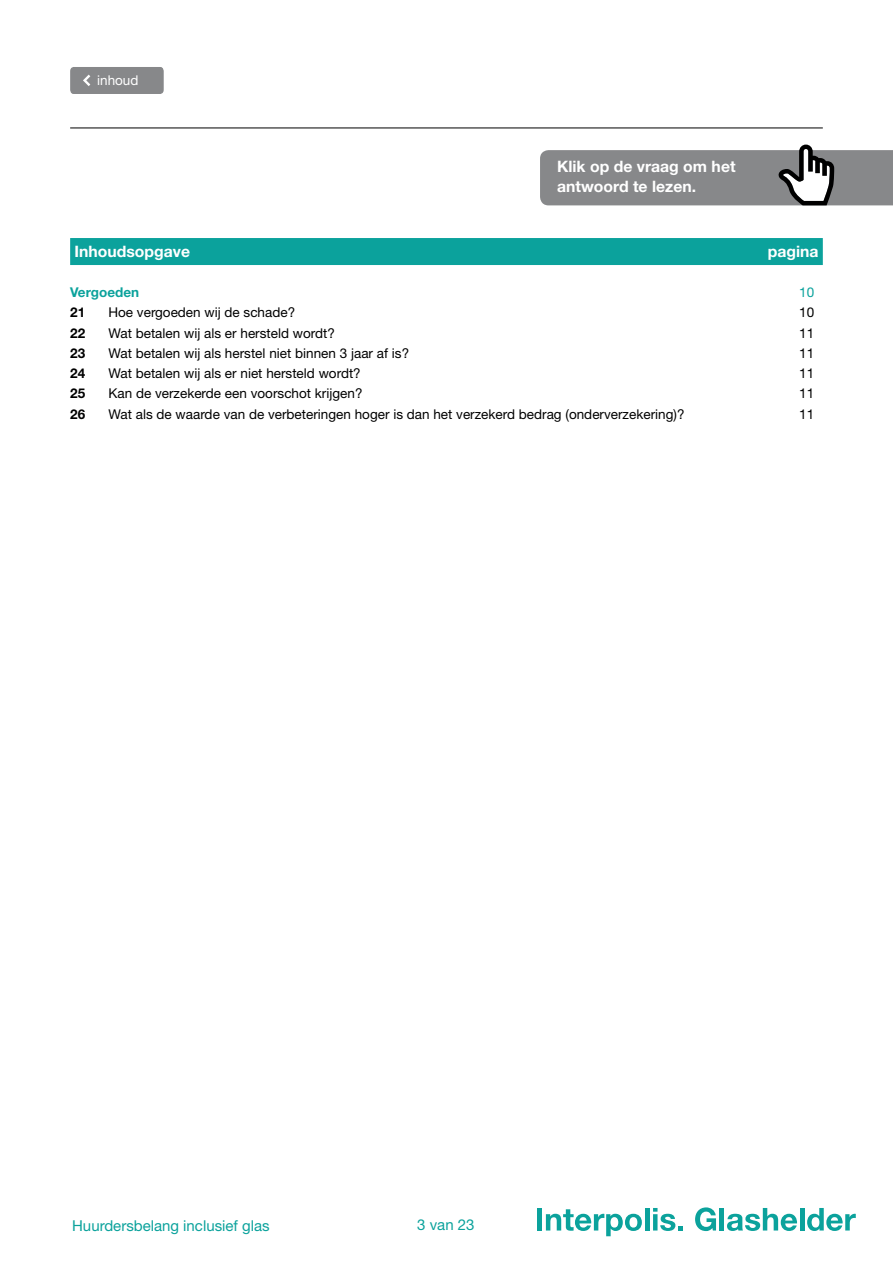
<style>
.page{position:relative;width:893px;height:1263px;background:#fff}
.page>*{position:absolute;margin:0;border:0;box-sizing:border-box;transform-origin:0 0}
.t1{font:700 15.75px/20.2px "Helvetica Neue LT Std";color:#fff}
.t2{font:15px "Helvetica Neue LT Std";color:#0ba29c}
.t3{font:13.5px "Helvetica Neue LT Std";color:#000}
.t4{font:700 13.5px "Helvetica Neue LT Std";color:#000}
.t5{font:700 13.5px "Helvetica Neue LT Std";color:#0ba29c}
.t6{font:13.5px "Helvetica Neue LT Std";color:#fff}
.t7{font:13.5px "Helvetica Neue LT Std";color:#0ba29c}
</style>
<div class="page">
<hr style="left:70px;top:128px;width:753px;height:1px;background:#000">
<div style="left:537px;top:1208px;width:5px;height:22px;background:#0ba29c"></div>
<svg style="left:546px;top:1209px;width:96px;height:27px"></svg>
<hr style="left:645px;top:1208px;width:4px;height:22px;background:#0ba29c">
<svg style="left:653px;top:1208px;width:30px;height:23px"></svg>
<svg style="left:695px;top:1207px;width:21px;height:24px"></svg>
<hr style="left:720px;top:1208px;width:4px;height:22px;background:#0ba29c">
<svg style="left:727px;top:1208px;width:70px;height:23px"></svg>
<hr style="left:800px;top:1208px;width:4px;height:22px;background:#0ba29c">
<svg style="left:807px;top:1208px;width:49px;height:23px"></svg>
<div style="left:70px;top:67px;width:94px;height:27px;background:#87888a"></div>
<svg style="left:540px;top:145px;width:353px;height:60px;background:#909193"></svg>
<div style="left:70px;top:238px;width:753px;height:27px;background:#0ba29c"></div>
<p class="t6" style="left:97px;top:72px;width:43px">inhoud</p>
<p class="t1" style="left:557px;top:156px;width:180px">Klik op de vraag om het antwoord te lezen.</p>
<p class="t1" style="left:74px;top:240px;width:117px">Inhoudsopgave</p>
<p class="t1" style="left:768px;top:240px;width:52px">pagina</p>
<p class="t5" style="left:70px;top:284px;width:71px">Vergoeden</p>
<p class="t7" style="left:799px;top:284px;width:17px">10</p>
<p class="t4" style="left:70px;top:304px;width:17px">21</p>
<p class="t3" style="left:108px;top:304px;width:188px">Hoe vergoeden wij de schade?</p>
<p class="t3" style="left:799px;top:304px;width:17px">10</p>
<p class="t4" style="left:70px;top:324px;width:17px">22</p>
<p class="t3" style="left:108px;top:325px;width:228px">Wat betalen wij als er hersteld wordt?</p>
<p class="t3" style="left:799px;top:325px;width:17px">11</p>
<p class="t4" style="left:70px;top:345px;width:17px">23</p>
<p class="t3" style="left:108px;top:345px;width:302px">Wat betalen wij als herstel niet binnen 3 jaar af is?</p>
<p class="t3" style="left:799px;top:345px;width:17px">11</p>
<p class="t4" style="left:70px;top:365px;width:17px">24</p>
<p class="t3" style="left:108px;top:365px;width:254px">Wat betalen wij als er niet hersteld wordt?</p>
<p class="t3" style="left:799px;top:365px;width:17px">11</p>
<p class="t4" style="left:70px;top:385px;width:17px">25</p>
<p class="t3" style="left:108px;top:385px;width:256px">Kan de verzekerde een voorschot krijgen?</p>
<p class="t3" style="left:799px;top:385px;width:17px">11</p>
<p class="t4" style="left:70px;top:405px;width:17px">26</p>
<p class="t3" style="left:108px;top:406px;width:578px">Wat als de waarde van de verbeteringen hoger is dan het verzekerd bedrag (onderverzekering)?</p>
<p class="t3" style="left:799px;top:406px;width:17px">11</p>
<p class="t2" style="left:72px;top:1216px;width:199px">Huurdersbelang inclusief glas</p>
<p class="t2" style="left:417px;top:1216px;width:59px">3 van 23</p>
</div>
